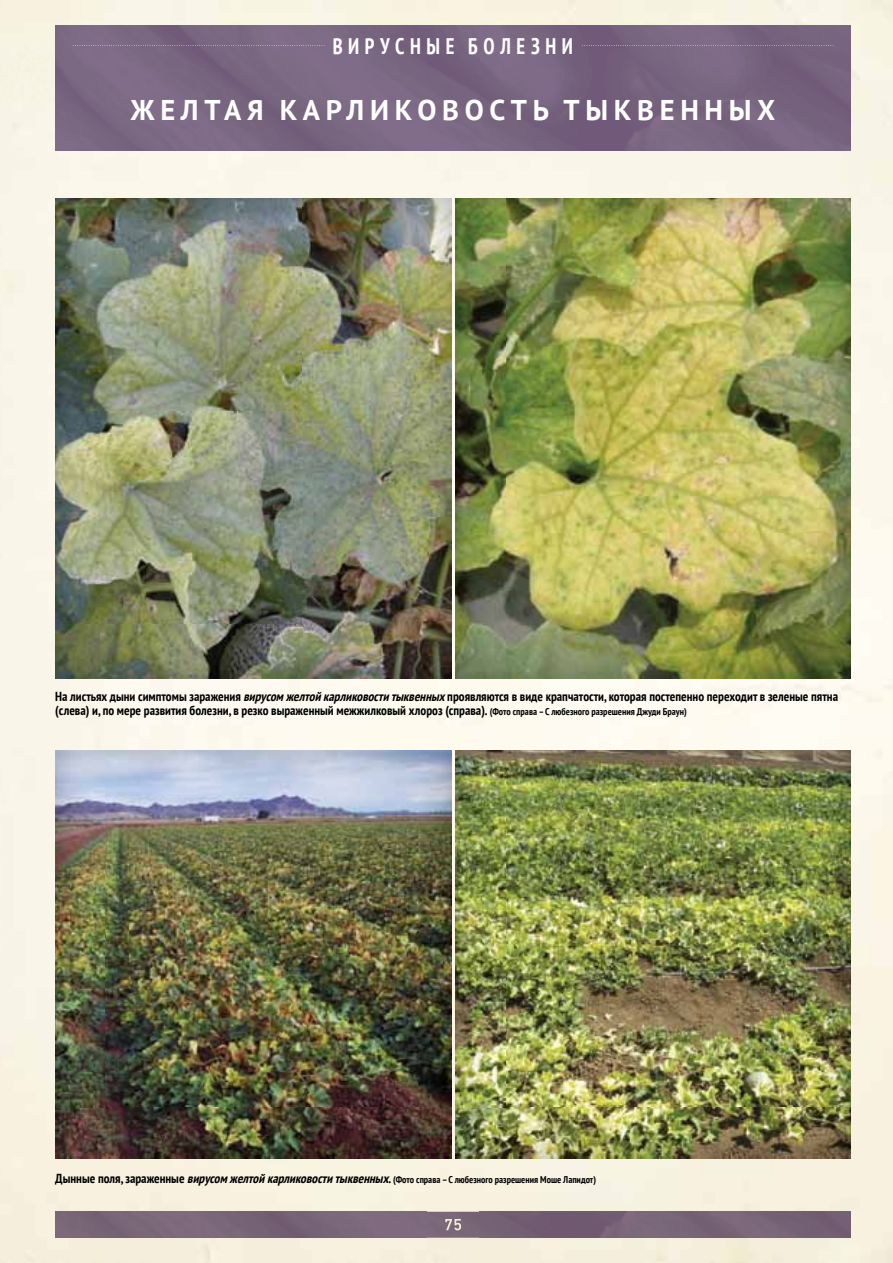
<style>
.page{position:relative;width:893px;height:1263px;background:#fff}
.page>*{position:absolute;margin:0;border:0;box-sizing:border-box;transform-origin:0 0}
.t1{font:700 28.5px "PT Sans";letter-spacing:.2em;color:#fff}
.t2{font:700 condensed 22.5px "PT Sans";letter-spacing:.28em;color:#fff;scale:.9 1}
.t3{font:700 condensed 13.05px/13.5px "PT Sans";color:#000}
.t4{font:700 condensed 9.75px "PT Sans";color:#000}
.s1{font-style:italic}
.s2{font-size:9.75px}
.s3{font-size:13.05px}
.s4{font-style:italic;font-size:13.05px}
</style>
<div class="page">
<img style="left:841px;top:0;width:52px;height:1263px">
<div style="left:0;top:0;width:841px;height:50px;background:#f8f4e1"></div>
<div style="left:0;top:101px;width:841px;height:100px;background:#f9f5e9"></div>
<div style="left:0;top:657px;width:841px;height:100px;background:#fefaef"></div>
<div style="left:0;top:1112px;width:841px;height:151px;background:#f7f1df"></div>
<img style="left:451px;top:201px;width:5px;height:456px">
<img style="left:451px;top:757px;width:5px;height:355px">
<img style="left:55px;top:1212px;width:795px;height:25px">
<img style="left:445px;top:1219px;width:16px;height:11px">
<img style="left:55px;top:26px;width:795px;height:124px">
<svg style="left:73px;top:45px;width:251px;height:1px"></svg>
<svg style="left:582px;top:45px;width:251px;height:1px"></svg>
<img style="left:55px;top:198px;width:396px;height:480px">
<img style="left:55px;top:750px;width:396px;height:408px">
<img style="left:456px;top:750px;width:394px;height:408px">
<img style="left:456px;top:198px;width:394px;height:480px">
<p class="t2" style="left:333px;top:31px;width:268px">ВИРУСНЫЕ БОЛЕЗНИ</p>
<p class="t1" style="left:131px;top:91px;width:646px">ЖЕЛТАЯ КАРЛИКОВОСТЬ ТЫКВЕННЫХ</p>
<p class="t3" style="left:55px;top:690px;width:784px">На листьях дыни симптомы заражения <span class="s1">вирусом желтойкарликовоститыквенных</span>проявляются в виде крапчатости, которая постепенно переходит в зеленые пятна (слева) и, по мере развития болезни, в резко выраженный межжилковый хлороз (справа). <span class="s2">(Фото справа – С любезного разрешения Джуди Браун)</span></p>
<p class="t4" style="left:55px;top:1173px;width:542px"><span class="s3">Дынные поля, зараженные</span> <span class="s4">вирусом желтойкарликовоститыквенных</span><span class="s3">.</span> (Фото справа – С любезного разрешения Моше Лапидот)</p>
</div>
